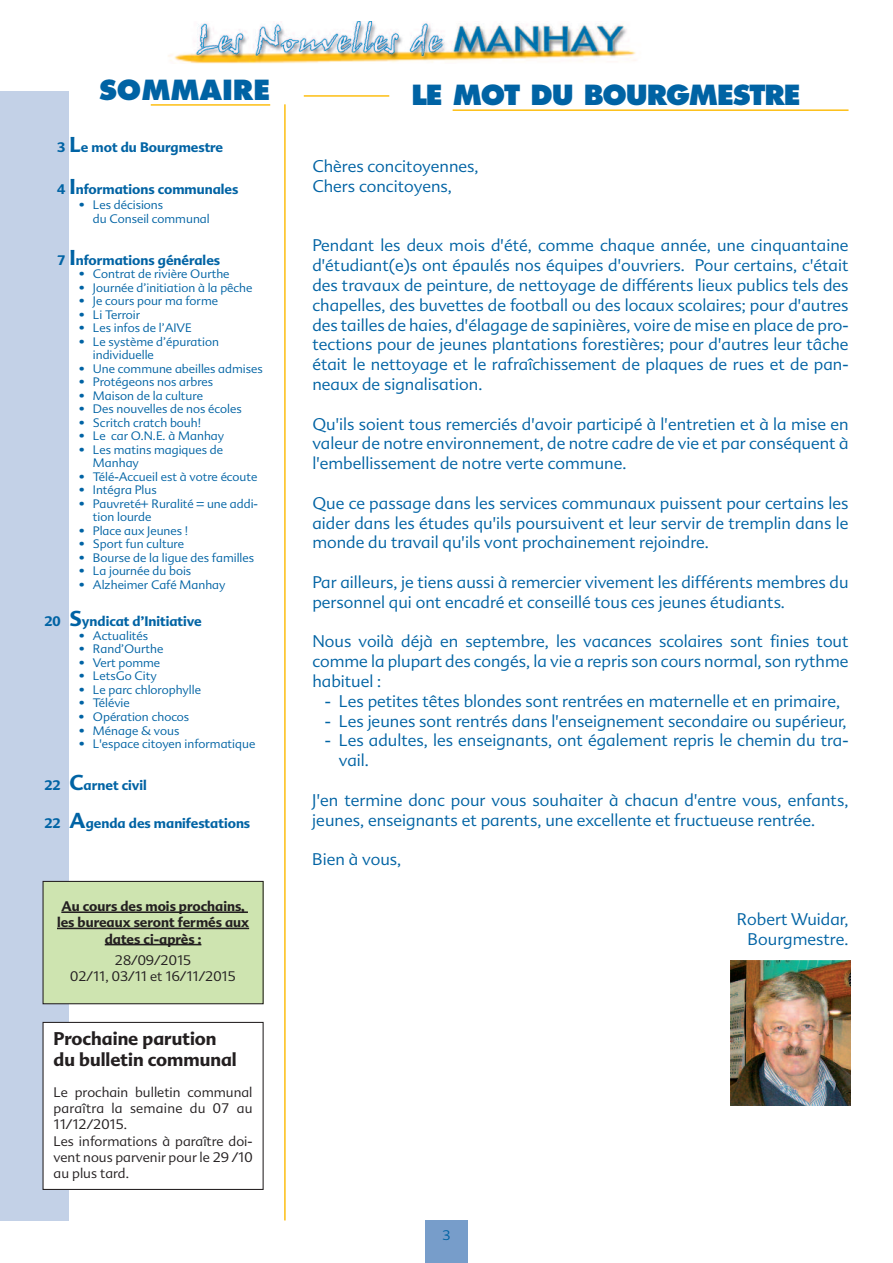
<style>
.page{position:relative;width:893px;height:1263px;background:#fff}
.page>*{position:absolute;margin:0;border:0;box-sizing:border-box;transform-origin:0 0}
.t1{font:800 27px "Futura";letter-spacing:-.04em;color:#0063a4}
.t2{font:800 27px "Futura";color:#0063a4}
.t3{font:700 18px/21.6px "Advert";color:#231f20}
.t4{font:300 16.5px/19.8px "Advert";color:#0063a4}
.t5{font:300 13.5px/16.2px "Advert";color:#231f20;text-align:center}
.t6{font:700 13.5px "Advert";color:#0063a4}
.t7{font:700 13.5px/16.2px "Advert";color:#231f20;text-align:center}
.t8{font:300 13.5px "Advert";color:#0063a4}
.t9{font:300 12px/13.5px "Advert";color:#0063a4}
.s1{font-size:21px}
</style>
<div class="page">
<div style="left:0;top:91px;width:69px;height:1129px;background:#c3d1e7"></div>
<img style="left:168px;top:21px;width:468px;height:43px">
<div style="left:425px;top:1220px;width:43px;height:43px;background:#779dca"></div>
<hr style="left:304px;top:95px;width:85px;height:2px;background:#fdbe12">
<hr style="left:453px;top:109px;width:395px;height:2px;background:#fdbe12">
<hr style="left:151px;top:104px;width:119px;height:2px;background:#fdbe12">
<hr style="left:284px;top:104px;width:2px;height:1116px;background:#fdbe12">
<div style="left:43px;top:881px;width:220px;height:123px;background:#cee4b0"></div>
<div style="left:43px;top:881px;width:221px;height:123px;border:1px solid #231f20"></div>
<hr style="left:61px;top:911px;width:187px;height:2px;background:#231f20">
<hr style="left:57px;top:928px;width:192px;height:1px;background:#231f20">
<hr style="left:105px;top:944px;width:96px;height:1px;background:#231f20">
<div style="left:43px;top:1022px;width:220px;height:167px;background:#fff"></div>
<div style="left:43px;top:1022px;width:221px;height:168px;border:1px solid #231f20"></div>
<svg style="left:730px;top:961px;width:1px;height:145px"></svg>
<img style="left:731px;top:961px;width:119px;height:145px">
<h1 class="t2" style="left:99px;top:78px;width:173px">SOMMAIRE</h1>
<h1 class="t1" style="left:411px;top:83px;width:391px">LE MOT DU BOURGMESTRE</h1>
<p class="t6" style="left:57px;top:140px;width:168px">3 <span class="s1">L</span>e mot du Bourgmestre</p>
<p class="t6" style="left:57px;top:182px;width:183px">4 <span class="s1">I</span>nformations communales</p>
<p class="t9" style="left:93px;top:199px;width:118px;text-indent:-14px">• Les décisions<br>du Conseil communal</p>
<p class="t6" style="left:57px;top:252px;width:165px">7 <span class="s1">I</span>nformations générales</p>
<p class="t9" style="left:79px;top:268px;width:152px">• Contrat de rivière Ourthe</p>
<p class="t9" style="left:79px;top:281px;width:175px">• Journée d’initiation à la pêche</p>
<p class="t9" style="left:79px;top:295px;width:140px">• Je cours pour ma forme</p>
<p class="t9" style="left:79px;top:308px;width:62px">• Li Terroir</p>
<p class="t9" style="left:79px;top:322px;width:114px">• Les infos de l’AIVE</p>
<p class="t9" style="left:93px;top:335px;width:128px;text-indent:-14px">• Le système d’épuration individuelle</p>
<p class="t9" style="left:79px;top:362px;width:185px">• Une commune abeilles admises</p>
<p class="t9" style="left:79px;top:376px;width:136px">• Protégeons nos arbres</p>
<p class="t9" style="left:79px;top:389px;width:125px">• Maison de la culture</p>
<p class="t9" style="left:79px;top:403px;width:164px">• Des nouvelles de nos écoles</p>
<p class="t9" style="left:79px;top:416px;width:124px">• Scritch cratch bouh!</p>
<p class="t9" style="left:79px;top:430px;width:147px">• Le car O.N.E. à Manhay</p>
<p class="t9" style="left:93px;top:443px;width:132px;text-indent:-14px">• Les matins magiques de<br>Manhay</p>
<p class="t9" style="left:79px;top:470px;width:180px">• Télé-Accueil est à votre écoute</p>
<p class="t9" style="left:79px;top:484px;width:79px">• Intégra Plus</p>
<p class="t9" style="left:93px;top:497px;width:167px;text-indent:-14px">• Pauvreté+ Ruralité = une addi&shy;tion lourde</p>
<p class="t9" style="left:79px;top:524px;width:111px">• Place aux Jeunes !</p>
<p class="t9" style="left:79px;top:538px;width:107px">• Sport fun culture</p>
<p class="t9" style="left:79px;top:551px;width:176px">• Bourse de la ligue des familles</p>
<p class="t9" style="left:79px;top:565px;width:114px">• La journée du bois</p>
<p class="t9" style="left:79px;top:578px;width:148px">• Alzheimer Café Manhay</p>
<p class="t6" style="left:44px;top:614px;width:159px">20 <span class="s1">S</span>yndicat d’Initiative</p>
<p class="t9" style="left:79px;top:629px;width:71px">• Actualités</p>
<p class="t9" style="left:79px;top:643px;width:86px">• Rand’Ourthe</p>
<p class="t9" style="left:79px;top:656px;width:83px">• Vert pomme</p>
<p class="t9" style="left:79px;top:670px;width:79px">• LetsGo City</p>
<p class="t9" style="left:79px;top:683px;width:123px">• Le parc chlorophylle</p>
<p class="t9" style="left:79px;top:697px;width:52px">• Télévie</p>
<p class="t9" style="left:79px;top:710px;width:112px">• Opération chocos</p>
<p class="t9" style="left:79px;top:724px;width:102px">• Ménage &amp; vous</p>
<p class="t9" style="left:79px;top:737px;width:178px">• L'espace citoyen informatique</p>
<p class="t6" style="left:44px;top:777px;width:104px">22 <span class="s1">C</span>arnet civil</p>
<p class="t6" style="left:44px;top:815px;width:207px">22 <span class="s1">A</span>genda des manifestations</p>
<p class="t4" style="left:312px;top:157px;width:168px">Chères concitoyennes,<br>Chers concitoyens,</p>
<p class="t4" style="left:312px;top:236px;width:538px;text-align:justify">Pendant les deux mois d'été, comme chaque année, une cinquantaine d'étudiant(e)s ont épaulés nos équipes d'ouvriers. Pour certains, c'était des travaux de peinture, de nettoyage de différents lieux publics tels des chapelles, des buvettes de football ou des locaux scolaires; pour d'autres des tailles de haies, d'élagage de sapinières, voire de mise en place de pro&shy;tections pour de jeunes plantations forestières; pour d'autres leur tâche était le nettoyage et le rafraîchissement de plaques de rues et de pan&shy;neaux de signalisation.</p>
<p class="t4" style="left:312px;top:414px;width:538px;text-align:justify">Qu'ils soient tous remerciés d'avoir participé à l'entretien et à la mise en valeur de notre environnement, de notre cadre de vie et par conséquent à l'embellissement de notre verte commune.</p>
<p class="t4" style="left:312px;top:493px;width:538px;text-align:justify">Que ce passage dans les services communaux puissent pour certains les aider dans les études qu'ils poursuivent et leur servir de tremplin dans le monde du travail qu'ils vont prochainement rejoindre.</p>
<p class="t4" style="left:312px;top:572px;width:538px">Par ailleurs, je tiens aussi à remercier vivement les différents membres du personnel qui ont encadré et conseillé tous ces jeunes étudiants.</p>
<p class="t4" style="left:312px;top:632px;width:538px;text-align:justify">Nous voilà déjà en septembre, les vacances scolaires sont finies tout comme la plupart des congés, la vie a repris son cours normal, son rythme habituel :</p>
<p class="t4" style="left:325px;top:691px;width:517px">- Les petites têtes blondes sont rentrées en maternelle et en primaire,</p>
<p class="t4" style="left:325px;top:711px;width:523px">- Les jeunes sont rentrés dans l'enseignement secondaire ou supérieur,</p>
<p class="t4" style="left:339px;top:731px;width:511px;text-indent:-14px">- Les adultes, les enseignants, ont également repris le chemin du tra&shy;vail.</p>
<p class="t4" style="left:312px;top:790px;width:538px">J'en termine donc pour vous souhaiter à chacun d'entre vous, enfants, jeunes, enseignants et parents, une excellente et fructueuse rentrée.</p>
<p class="t4" style="left:312px;top:850px;width:91px">Bien à vous,</p>
<p class="t7" style="left:57px;top:898px;width:194px">Au cours des mois prochains, les bureaux seront fermés aux dates ci-après :</p>
<p class="t5" style="left:70px;top:952px;width:167px">28/09/2015<br>02/11, 03/11 et 16/11/2015</p>
<p class="t3" style="left:54px;top:1028px;width:185px">Prochaine parution du bulletin communal</p>
<p class="t5" style="left:54px;top:1084px;width:201px;text-align:left">Le prochain bulletin communal paraîtra la semaine du 07 au<br>11/12/2015.<br>Les informations à paraître doi&shy;vent nous parvenir pour le 29 /10 au plus tard.</p>
<p class="t8" style="left:442px;top:1227px;width:10px">3</p>
<p class="t4" style="left:737px;top:909px;width:113px;text-align:right">Robert Wuidar,<br>Bourgmestre.</p>
</div>
